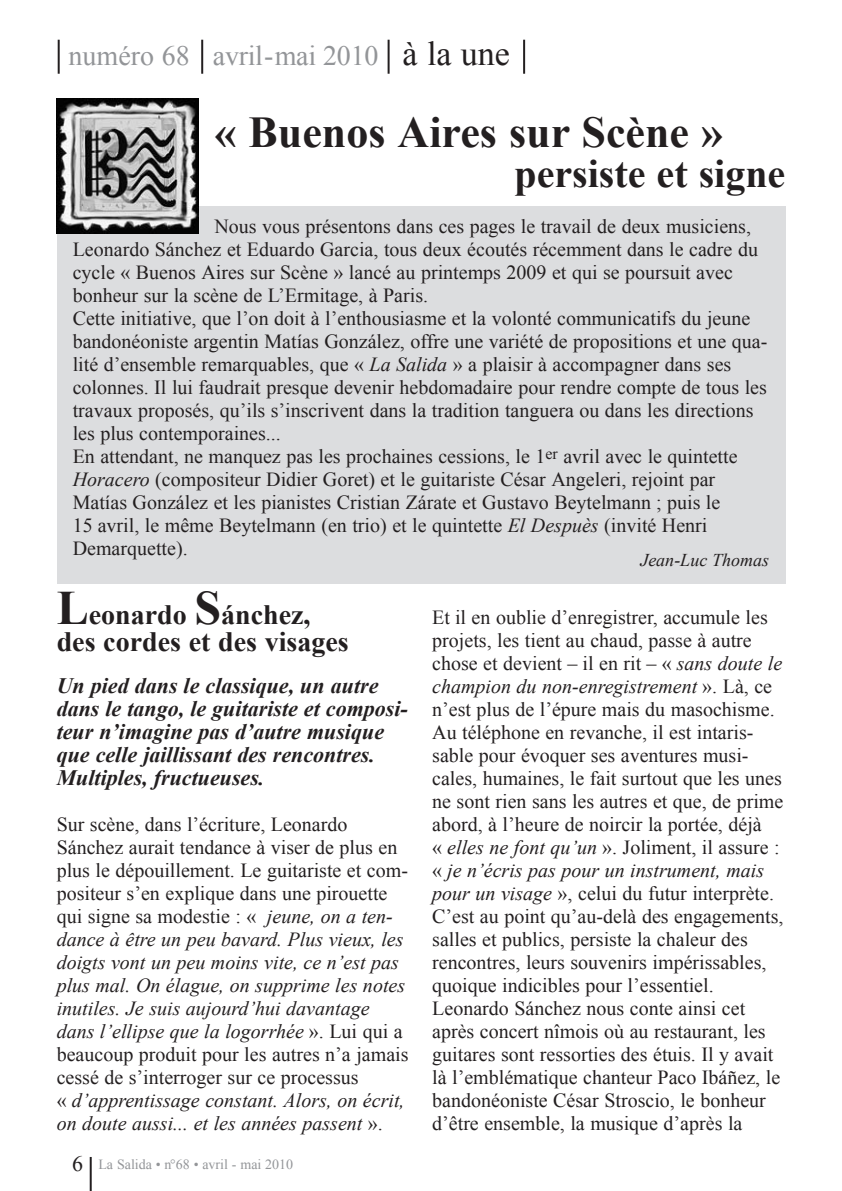
<style>
.page{position:relative;width:842px;height:1191px;background:#fff}
.page>*{position:absolute;margin:0;border:0;box-sizing:border-box;transform-origin:0 0}
.t1{font:700 44px "Times New Roman";color:#231f20}
.t2{font:700 40px "Times New Roman";color:#231f20}
.t3{font:700 28px/27px "Times New Roman";color:#231f20}
.t4{font:28px "Times New Roman";letter-spacing:-.01em;color:#939598}
.t5{font:italic 700 22px/23px "Times New Roman";color:#231f20}
.t6{font:20px/23px "Times New Roman";color:#231f20}
.t7{font:italic 20px/23px "Times New Roman";color:#231f20}
.t8{font:italic 18px "Times New Roman";color:#231f20}
.t9{font:14px "Times New Roman";color:#939598}
.s1{font-size:34px;color:#231f20}
.s2{font-style:italic}
.s3{font-size:48px}
.s4{font-style:normal}
.s5{font-size:22px;color:#231f20}
</style>
<div class="page">
<hr style="left:90px;top:1157px;width:2px;height:34px;background:#231f20">
<div style="left:57px;top:206px;width:728px;height:377px;background:#dcdddf"></div>
<img style="left:57px;top:98px;width:141px;height:135px">
<hr style="left:58px;top:40px;width:2px;height:34px;background:#231f20">
<hr style="left:201px;top:40px;width:2px;height:34px;background:#231f20">
<hr style="left:388px;top:40px;width:2px;height:34px;background:#231f20">
<hr style="left:523px;top:40px;width:2px;height:34px;background:#231f20">
<h3 class="t4" style="left:69px;top:40px;width:443px">numéro 68 avril-mai 2010 <span class="s1">à la une</span></h3>
<h1 class="t1" style="left:214px;top:108px;width:510px">« Buenos Aires sur Scène »</h1>
<h2 class="t2" style="left:514px;top:151px;width:272px">persiste et signe</h2>
<p class="t6" style="left:73px;top:215px;width:696px;text-indent:142px">Nous vous présentons dans ces pages le travail de deux musiciens, Leonardo Sánchez et Eduardo Garcia, tous deux écoutés récemment dans le cadre du cycle « Buenos Aires sur Scène » lancé au printemps 2009 et qui se poursuit avec bonheur sur la scène de L’Ermitage, à Paris.<br>Cette initiative, que l’on doit à l’enthousiasme et la volonté communicatifs du jeune bandonéoniste argentin Matías González, offre une variété de propositions et une qua&shy;lité d’ensemble remarquables, que « <span class="s2">La Salida</span> » a plaisir à accompagner dans ses colonnes. Il lui faudrait presque devenir hebdomadaire pour rendre compte de tous les travaux proposés, qu’ils s’inscrivent dans la tradition tanguera ou dans les directions les plus contemporaines...<br>En attendant, ne manquez pas les prochaines cessions, le 1<sup>er</sup> avril avec le quintette <span class="s2">Horacero</span> (compositeur Didier Goret) et le guitariste César Angeleri, rejoint par Matías González et les pianistes Cristian Zárate et Gustavo Beytelmann ; puis le<br>15 avril, le même Beytelmann (en trio) et le quintette <span class="s2">El Despuès</span> (invité Henri Demarquette).</p>
<p class="t8" style="left:640px;top:550px;width:130px">Jean-Luc Thomas</p>
<h3 class="t3" style="left:57px;top:601px;width:294px"><span class="s3">L</span>eonardo <span class="s3">S</span>ánchez, des cordes et des visages</h3>
<p class="t5" style="left:57px;top:674px;width:353px">Un pied dans le classique, un autre dans le tango, le guitariste et composi&shy;teur n’imagine pas d’autre musique que celle jaillissant des rencontres.<br>Multiples, fructueuses.</p>
<p class="t7" style="left:57px;top:813px;width:353px"><span class="s4">Sur scène, dans l’écriture, Leonardo Sánchez aurait tendance à viser de plus en plus le dépouillement. Le guitariste et com&shy;positeur s’en explique dans une pirouette qui signe sa modestie : «</span> jeune, on a ten&shy;dance à être un peu bavard. Plus vieux, les doigts vont un peu moins vite, ce n’est pas plus mal. On élague, on supprime les notes inutiles. Je suis aujourd’hui davantage dans l’ellipse que la logorrhée <span class="s4">». Lui qui a beaucoup produit pour les autres n’a jamais cessé de s’interroger sur ce processus<br>«</span> d’apprentissage constant. Alors, on écrit, on doute aussi... et les années passent <span class="s4">».</span></p>
<p class="t9" style="left:72px;top:1156px;width:223px"><span class="s5">6</span> La Salida • n°68 • avril - mai 2010</p>
<p class="t6" style="left:432px;top:606px;width:353px">Et il en oublie d’enregistrer, accumule les projets, les tient au chaud, passe à autre chose et devient – il en rit – « <span class="s2">sans doute le champion du non-enregistrement</span> ». Là, ce n’est plus de l’épure mais du masochisme.<br>Au téléphone en revanche, il est intaris&shy;sable pour évoquer ses aventures musi&shy;cales, humaines, le fait surtout que les unes ne sont rien sans les autres et que, de prime abord, à l’heure de noircir la portée, déjà<br>« <span class="s2">elles ne font qu’un</span> ». Joliment, il assure : « <span class="s2">je n’écris pas pour un instrument, mais pour un visage</span> », celui du futur interprète.<br>C’est au point qu’au-delà des engagements, salles et publics, persiste la chaleur des rencontres, leurs souvenirs impérissables, quoique indicibles pour l’essentiel.<br>Leonardo Sánchez nous conte ainsi cet après concert nîmois où au restaurant, les guitares sont ressorties des étuis. Il y avait là l’emblématique chanteur Paco Ibáñez, le bandonéoniste César Stroscio, le bonheur d’être ensemble, la musique d’après la</p>
</div>
